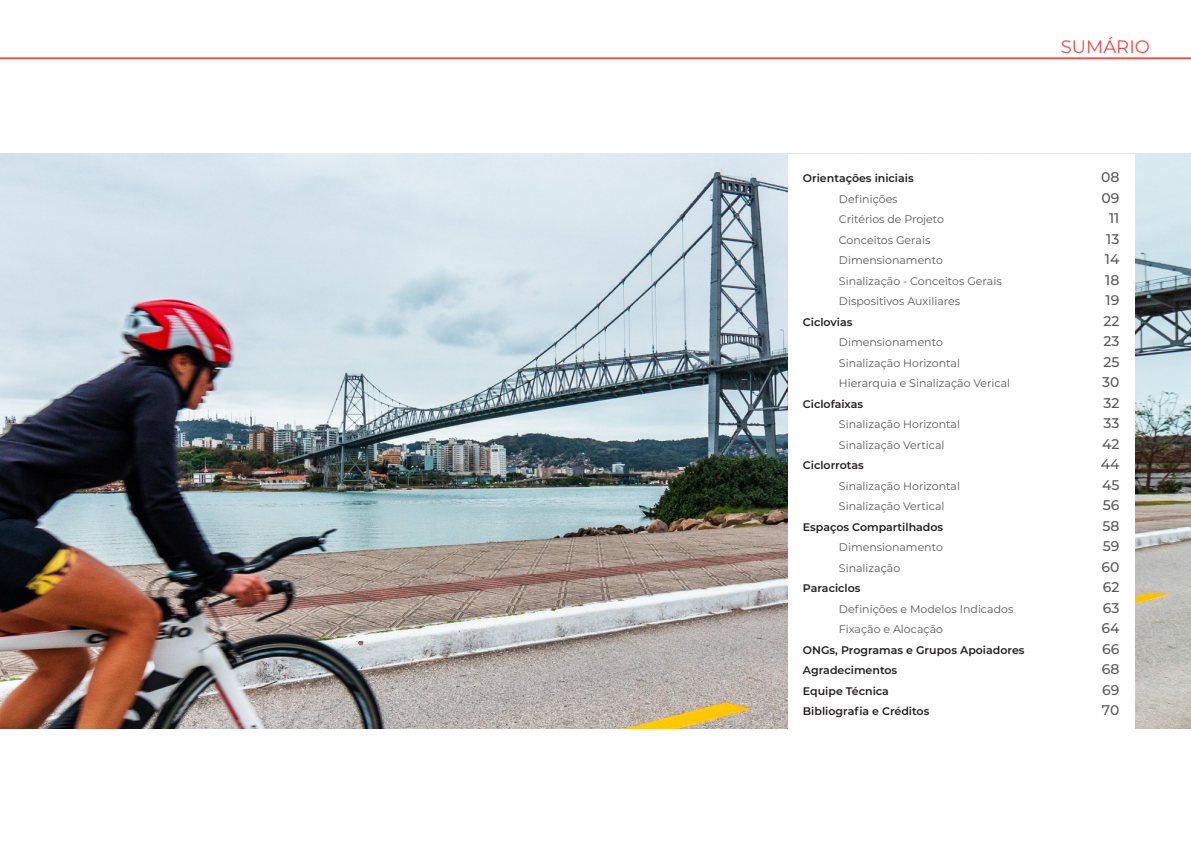
<style>
.page{position:relative;width:1191px;height:842px;background:#fff}
.page>*{position:absolute;margin:0;border:0;box-sizing:border-box;transform-origin:0 0}
.Cabeçalho{font:18px "Montserrat";color:#e94a3f}
.Subtitulo_corpo{font:500 14px "Montserrat";color:#58595b}
.Subtitulo_corpo-2{font:11px "Montserrat";color:#58595b}
.Subtitulo_corpo-3{font:600 11px "Montserrat";color:#231f20}
</style>
<div class="page">
<img style="left:0;top:154px;width:1191px;height:574px">
<hr style="left:0;top:57px;width:1191px;height:2px;background:#f05548">
<div style="left:788px;top:154px;width:346px;height:653px;background:#fff"></div>
<p class="Cabeçalho" style="left:1060px;top:34px;width:90px">SUMÁRIO</p>
<p class="Subtitulo_corpo-3" style="left:803px;top:170px;width:112px">Orientações iniciais</p>
<p class="Subtitulo_corpo" style="left:1101px;top:167px;width:20px">08</p>
<p class="Subtitulo_corpo-2" style="left:839px;top:191px;width:60px">Definições</p>
<p class="Subtitulo_corpo" style="left:1101px;top:188px;width:19px">09</p>
<p class="Subtitulo_corpo-2" style="left:839px;top:212px;width:107px">Critérios de Projeto</p>
<p class="Subtitulo_corpo" style="left:1109px;top:208px;width:12px">11</p>
<p class="Subtitulo_corpo-2" style="left:839px;top:232px;width:93px">Conceitos Gerais</p>
<p class="Subtitulo_corpo" style="left:1106px;top:229px;width:15px">13</p>
<p class="Subtitulo_corpo-2" style="left:839px;top:253px;width:105px">Dimensionamento</p>
<p class="Subtitulo_corpo" style="left:1104px;top:249px;width:16px">14</p>
<p class="Subtitulo_corpo-2" style="left:839px;top:273px;width:164px">Sinalização - Conceitos Gerais</p>
<p class="Subtitulo_corpo" style="left:1105px;top:270px;width:16px">18</p>
<p class="Subtitulo_corpo-2" style="left:839px;top:294px;width:123px">Dispositivos Auxiliares</p>
<p class="Subtitulo_corpo" style="left:1105px;top:290px;width:15px">19</p>
<p class="Subtitulo_corpo-3" style="left:803px;top:314px;width:51px">Ciclovias</p>
<p class="Subtitulo_corpo" style="left:1103px;top:311px;width:18px">22</p>
<p class="Subtitulo_corpo-2" style="left:839px;top:335px;width:105px">Dimensionamento</p>
<p class="Subtitulo_corpo" style="left:1103px;top:331px;width:18px">23</p>
<p class="Subtitulo_corpo-2" style="left:839px;top:355px;width:123px">Sinalização Horizontal</p>
<p class="Subtitulo_corpo" style="left:1103px;top:352px;width:18px">25</p>
<p class="Subtitulo_corpo-2" style="left:839px;top:376px;width:173px">Hierarquia e Sinalização Verical</p>
<p class="Subtitulo_corpo" style="left:1102px;top:372px;width:19px">30</p>
<p class="Subtitulo_corpo-3" style="left:803px;top:396px;width:62px">Ciclofaixas</p>
<p class="Subtitulo_corpo" style="left:1103px;top:393px;width:17px">32</p>
<p class="Subtitulo_corpo-2" style="left:839px;top:417px;width:123px">Sinalização Horizontal</p>
<p class="Subtitulo_corpo" style="left:1103px;top:413px;width:17px">33</p>
<p class="Subtitulo_corpo-2" style="left:839px;top:437px;width:107px">Sinalização Vertical</p>
<p class="Subtitulo_corpo" style="left:1102px;top:434px;width:19px">42</p>
<p class="Subtitulo_corpo-3" style="left:803px;top:458px;width:62px">Ciclorrotas</p>
<p class="Subtitulo_corpo" style="left:1100px;top:455px;width:20px">44</p>
<p class="Subtitulo_corpo-2" style="left:839px;top:478px;width:123px">Sinalização Horizontal</p>
<p class="Subtitulo_corpo" style="left:1102px;top:475px;width:19px">45</p>
<p class="Subtitulo_corpo-2" style="left:839px;top:499px;width:107px">Sinalização Vertical</p>
<p class="Subtitulo_corpo" style="left:1102px;top:496px;width:18px">56</p>
<p class="Subtitulo_corpo-3" style="left:803px;top:519px;width:142px">Espaços Compartilhados</p>
<p class="Subtitulo_corpo" style="left:1102px;top:516px;width:19px">58</p>
<p class="Subtitulo_corpo-2" style="left:839px;top:540px;width:105px">Dimensionamento</p>
<p class="Subtitulo_corpo" style="left:1102px;top:537px;width:18px">59</p>
<p class="Subtitulo_corpo-2" style="left:839px;top:560px;width:63px">Sinalização</p>
<p class="Subtitulo_corpo" style="left:1101px;top:557px;width:19px">60</p>
<p class="Subtitulo_corpo-3" style="left:803px;top:581px;width:59px">Paraciclos</p>
<p class="Subtitulo_corpo" style="left:1102px;top:578px;width:18px">62</p>
<p class="Subtitulo_corpo-2" style="left:839px;top:601px;width:176px">Definições e Modelos Indicados</p>
<p class="Subtitulo_corpo" style="left:1102px;top:598px;width:18px">63</p>
<p class="Subtitulo_corpo-2" style="left:839px;top:622px;width:106px">Fixação e Alocação</p>
<p class="Subtitulo_corpo" style="left:1101px;top:619px;width:20px">64</p>
<p class="Subtitulo_corpo-3" style="left:803px;top:642px;width:223px">ONGs, Programas e Grupos Apoiadores</p>
<p class="Subtitulo_corpo" style="left:1102px;top:639px;width:19px">66</p>
<p class="Subtitulo_corpo-3" style="left:803px;top:663px;width:96px">Agradecimentos</p>
<p class="Subtitulo_corpo" style="left:1101px;top:660px;width:19px">68</p>
<p class="Subtitulo_corpo-3" style="left:803px;top:683px;width:87px">Equipe Técnica</p>
<p class="Subtitulo_corpo" style="left:1102px;top:680px;width:19px">69</p>
<p class="Subtitulo_corpo-3" style="left:803px;top:704px;width:128px">Bibliografia e Créditos</p>
<p class="Subtitulo_corpo" style="left:1102px;top:701px;width:19px">70</p>
</div>
